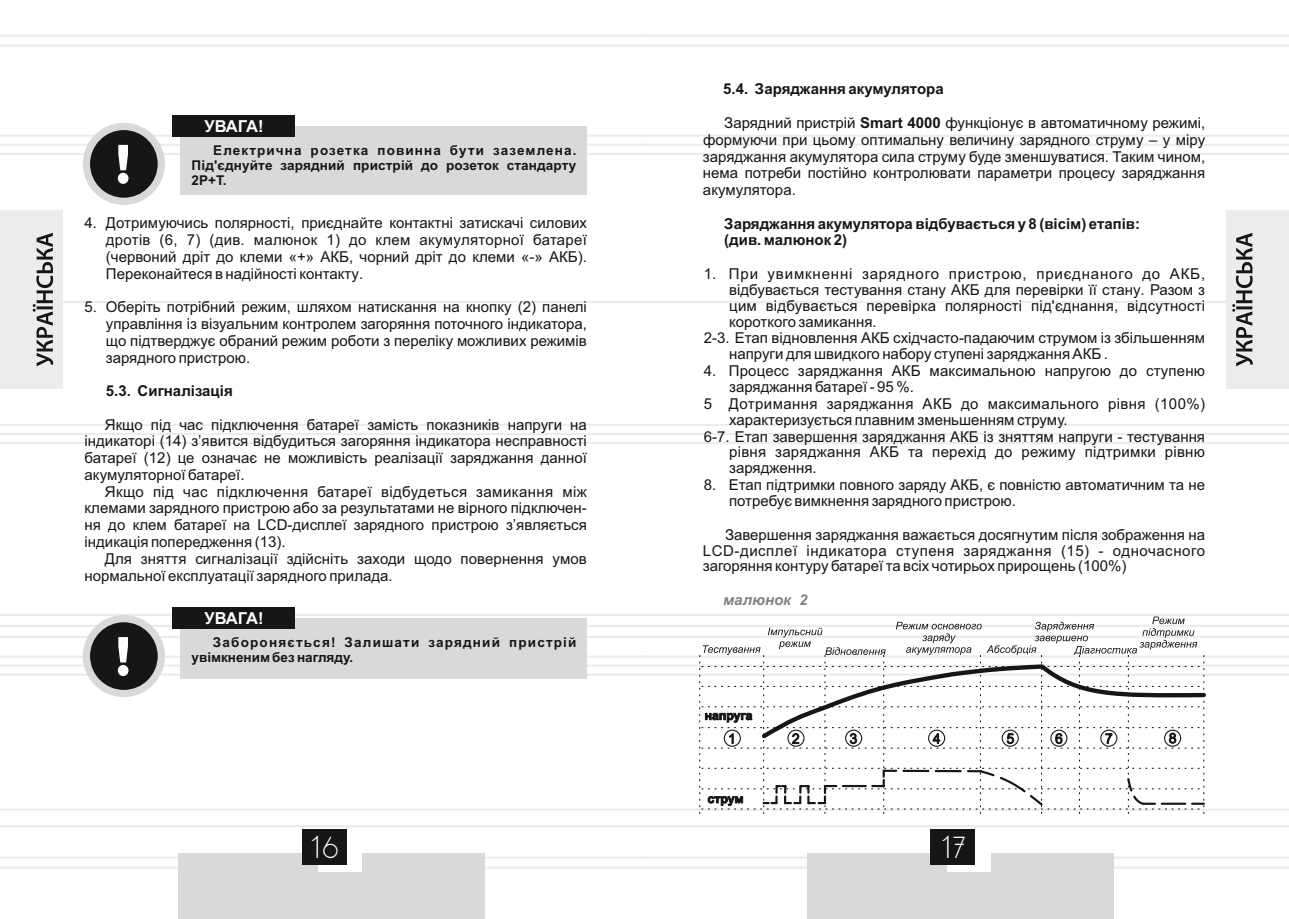
<style>
.page{position:relative;width:1289px;height:919px;background:#fff}
.page>*{position:absolute;margin:0;border:0;box-sizing:border-box;transform-origin:0 0}
.t1{font:26.25px "DS Standart Cyr";color:#fff}
.t2{font:700 16.5px "Arial";letter-spacing:-.025em;color:#fff}
.t3{font:15px/16.8px "Arial";color:#151616;text-align:justify}
.t4{font:700 15px/16.8px "Arial";color:#151616}
.t5{font:15px "Arial";letter-spacing:.055em;color:#151616}
.t6{font:15px "Arial";letter-spacing:.025em;color:#151616}
.t7{font:italic 700 15px "Arial";color:#818281}
.t8{font:700 13.5px/15.1px "Arial";letter-spacing:.01em;color:#151616;text-align:justify}
.t9{font:700 13.5px/15.1px "Arial";letter-spacing:.085em;color:#151616}
.s1{font-weight:700}
</style>
<div class="page">
<hr style="left:0;top:135px;width:644px;height:2px;background:#ececec">
<hr style="left:0;top:424px;width:644px;height:2px;background:#ececec">
<hr style="left:0;top:442px;width:644px;height:2px;background:#ececec">
<hr style="left:0;top:614px;width:644px;height:2px;background:#ececec">
<hr style="left:0;top:35px;width:644px;height:2px;background:#ececec">
<hr style="left:0;top:45px;width:644px;height:2px;background:#ececec">
<hr style="left:0;top:301px;width:644px;height:2px;background:#ececec">
<hr style="left:644px;top:135px;width:644px;height:2px;background:#ececec">
<hr style="left:644px;top:424px;width:644px;height:2px;background:#ececec">
<hr style="left:0;top:433px;width:1288px;height:2px;background:#ececec">
<hr style="left:644px;top:442px;width:644px;height:2px;background:#ececec">
<hr style="left:644px;top:614px;width:644px;height:2px;background:#ececec">
<hr style="left:644px;top:35px;width:644px;height:2px;background:#ececec">
<hr style="left:644px;top:45px;width:644px;height:2px;background:#ececec">
<hr style="left:644px;top:301px;width:644px;height:2px;background:#ececec">
<div style="left:0;top:210px;width:62px;height:179px;background:#ececec"></div>
<svg style="left:33px;top:233px;width:20px;height:133px"></svg>
<div style="left:1226px;top:210px;width:62px;height:179px;background:#ececec"></div>
<svg style="left:1232px;top:233px;width:20px;height:133px"></svg>
<div style="left:83px;top:123px;width:82px;height:82px;border:14px solid #d9d9da;border-radius:50%"></div>
<div style="left:90px;top:130px;width:68px;height:68px;background:#151616;border-radius:50%"></div>
<svg style="left:0;top:143px;width:1288px;height:41px"></svg>
<div style="left:180px;top:126px;width:407px;height:69px;background:#d9d9da"></div>
<div style="left:172px;top:115px;width:122px;height:22px;background:#151616"></div>
<div style="left:172px;top:607px;width:122px;height:22px;background:#151616"></div>
<svg style="left:0;top:616px;width:1288px;height:302px"></svg>
<p class="t2" style="left:204px;top:120px;width:60px">УВАГА!</p>
<p class="t8" style="left:192px;top:144px;width:386px;text-indent:22px">Електрична розетка повинна бути заземлена.<br>Під'єднуйте зарядний пристрій до розеток стандарту 2Р+Т.</p>
<p class="t3" style="left:106px;top:216px;width:482px;text-indent:-21px">4. Дотримуючись полярності, приєднайте контактні затискачі силових дротів (6, 7) (див. малюнок 1) до клем акумуляторної батареї (червоний дріт до клеми «+» АКБ, чорний дріт до клеми «-» АКБ).<br>Переконайтеся в надійності контакту.</p>
<p class="t3" style="left:106px;top:300px;width:482px;text-indent:-21px">5. Оберіть потрібний режим, шляхом натискання на кнопку (2) панелі управління із візуальним контролем загоряння поточного індикатора, що підтверджує обраний режим роботи з переліку можливих режимів зарядного пристрою.</p>
<p class="t4" style="left:106px;top:384px;width:128px">5.3. Сигналізація</p>
<p class="t3" style="left:85px;top:417px;width:504px;text-indent:20px">Якщо під час підключення батареї замість показників напруги на індикаторі (14) з’явится відбудиться загоряння індикатора несправності батареї (12) це означає не можливість реалізації заряджання данної акумуляторної батареї.</p>
<p class="t3" style="left:85px;top:484px;width:504px;text-indent:20px">Якщо під час підключення батареї відбудеться замикання між клемами зарядного пристрою або за результатами не вірного підключен&shy;ня до клем батареї на LCD-дисплеї зарядного пристрою з’являється індикація попередження (13).</p>
<p class="t3" style="left:85px;top:551px;width:504px;text-indent:20px">Для зняття сигналізації здійсніть заходи щодо повернення умов нормальної експлуатації зарядного прилада.</p>
<p class="t2" style="left:204px;top:612px;width:60px">УВАГА!</p>
<p class="t9" style="left:192px;top:636px;width:386px;text-indent:21px">Забороняється! Залишати зарядний пристрій увімкненим без нагляду.</p>
<p class="t4" style="left:723px;top:82px;width:222px">5.4. Заряджання акумулятора</p>
<p class="t3" style="left:703px;top:116px;width:503px;text-indent:21px">Зарядний пристрій <span class="s1">Smart 4000</span> функціонує в автоматичному режимі, формуючи при цьому оптимальну величину зарядного струму – у міру заряджання акумулятора сила струму буде зменшуватися. Таким чином, нема потреби постійно контролювати параметри процесу заряджання акумулятора.</p>
<p class="t4" style="left:724px;top:216px;width:417px">Заряджання акумулятора відбувається у 8 (вісім) етапів: (див. малюнок 2)</p>
<p class="t5" style="left:704px;top:268px;width:503px">1. При увимкненні зарядного пристрою, приєднаного до АКБ,</p>
<p class="t3" style="left:729px;top:282px;width:477px">відбувається тестування стану АКБ для перевірки її стану. Разом з</p>
<p class="t3" style="left:729px;top:298px;width:477px">цим відбувається перевірка полярності під'єднання, відсутності</p>
<p class="t3" style="left:729px;top:314px;width:149px">короткого замикання.</p>
<p class="t3" style="left:703px;top:331px;width:503px">2-3. Етап відновлення АКБ східчасто-падаючим струмом із збільшенням</p>
<p class="t3" style="left:729px;top:347px;width:380px">напруги для швидкого набору ступені заряджання АКБ .</p>
<p class="t3" style="left:703px;top:364px;width:503px">4. Процесс заряджання АКБ максимальною напругою до ступеню</p>
<p class="t3" style="left:729px;top:380px;width:186px">заряджання батареї - 95 %.</p>
<p class="t6" style="left:703px;top:398px;width:503px">5 Дотримання заряджання АКБ до максимального рівня (100%)</p>
<p class="t3" style="left:729px;top:412px;width:340px">характеризується плавним зменьшенням струму.</p>
<p class="t3" style="left:703px;top:429px;width:503px">6-7. Етап завершення заряджання АКБ із зняттям напруги - тестування</p>
<p class="t3" style="left:729px;top:445px;width:477px">рівня заряджання АКБ та перехід до режиму підтримки рівню</p>
<p class="t3" style="left:729px;top:461px;width:89px">зарядження.</p>
<p class="t3" style="left:729px;top:478px;width:477px;line-height:15.9px;text-indent:-25px">8. Етап підтримки повного заряду АКБ, є повністю автоматичним та не потребує вимкнення зарядного пристрою.</p>
<p class="t3" style="left:703px;top:527px;width:503px;line-height:15.9px;text-indent:22px">Завершення заряджання важається досягнутим після зображення на LCD-дисплеї індикатора ступеня заряджання (15) - одночасного загоряння контуру батареї та всіх чотирьох прирощень (100%)</p>
<p class="t7" style="left:723px;top:594px;width:86px">малюнок 2</p>
<h1 class="t1" style="left:311px;top:836px;width:28px">16</h1>
<h1 class="t1" style="left:941px;top:836px;width:25px">17</h1>
</div>
